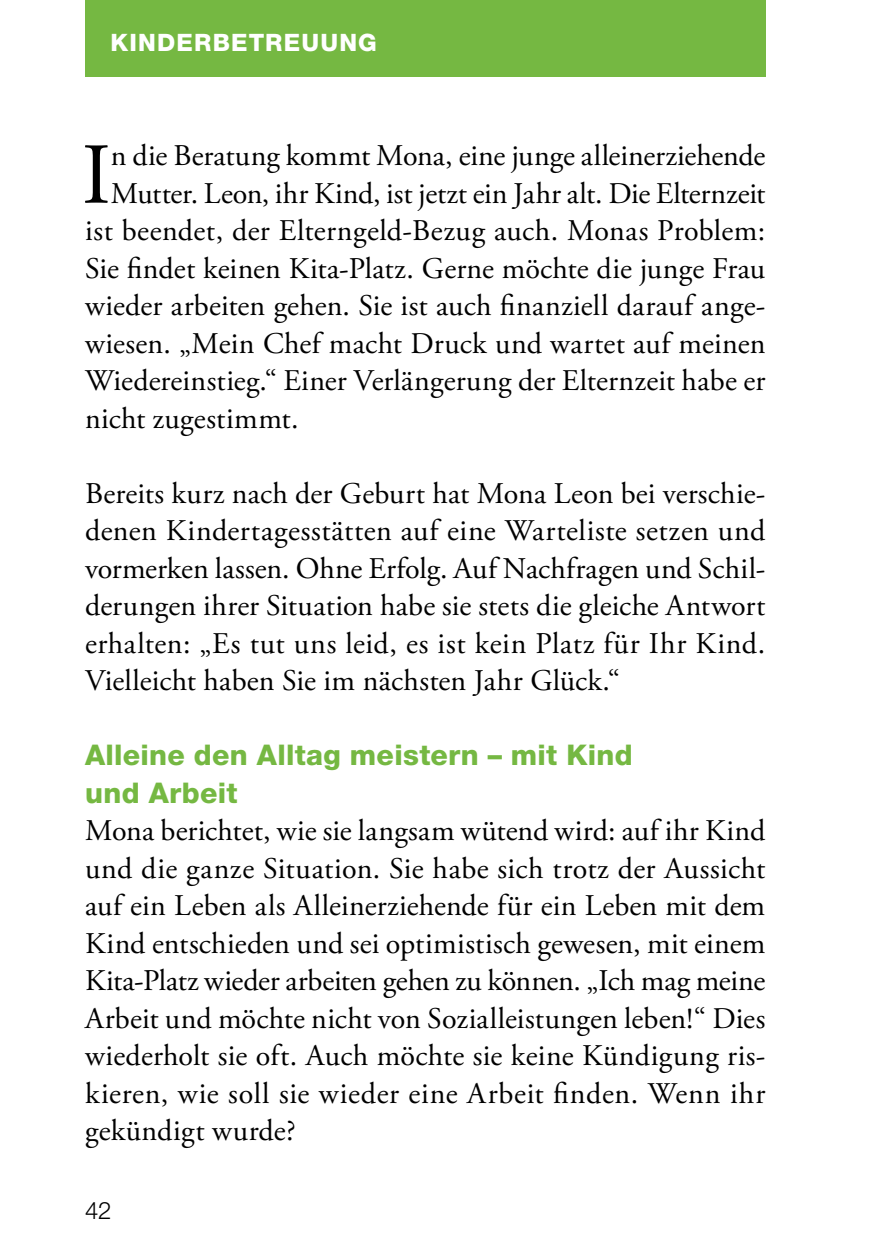
<style>
.page{position:relative;width:893px;height:1259px;background:#fff}
.page>*{position:absolute;margin:0;border:0;box-sizing:border-box;transform-origin:0 0}
.t1{font:86.7px "Adobe Garamond Pro";color:#000}
.t2{font:30px/37.5px "Adobe Garamond Pro";letter-spacing:.01em;color:#000;text-align:justify}
.t3{font:800 28.5px/37.5px "Helvetica Neue LT";letter-spacing:.01em;color:#75b842}
.t4{font:800 24px "Helvetica Neue LT";letter-spacing:.05em;color:#fff}
.t5{font:300 24px "Helvetica Neue LT Pro";color:#000}
</style>
<div class="page">
<div style="left:85px;top:0;width:680px;height:77px;background:#75b842"></div>
<p class="t4" style="left:111px;top:28px;width:268px">KINDERBETREUUNG</p>
<h1 class="t1" style="left:82px;top:123px;width:31px">I</h1>
<p class="t2" style="left:111px;top:138px;width:656px">n die Beratung kommt Mona, eine junge alleinerziehende</p>
<p class="t2" style="left:111px;top:175px;width:656px">Mutter. Leon, ihr Kind, ist jetzt ein Jahr alt. Die Elternzeit</p>
<p class="t2" style="left:85px;top:213px;width:682px">ist beendet, der Elterngeld-Bezug auch. Monas Problem:</p>
<p class="t2" style="left:85px;top:250px;width:682px">Sie findet keinen Kita-Platz. Gerne möchte die junge Frau</p>
<p class="t2" style="left:85px;top:288px;width:682px">wieder arbeiten gehen. Sie ist auch finanziell darauf ange-</p>
<p class="t2" style="left:85px;top:325px;width:682px">wiesen. „Mein Chef macht Druck und wartet auf meinen</p>
<p class="t2" style="left:85px;top:363px;width:682px">Wiedereinstieg.“ Einer Verlängerung der Elternzeit habe er</p>
<p class="t2" style="left:85px;top:400px;width:215px">nicht zugestimmt.</p>
<p class="t2" style="left:85px;top:475px;width:682px">Bereits kurz nach der Geburt hat Mona Leon bei verschie&shy;denen Kindertagesstätten auf eine Warteliste setzen und vormerken lassen. Ohne Erfolg. Auf Nachfragen und Schil&shy;derungen ihrer Situation habe sie stets die gleiche Antwort erhalten: „Es tut uns leid, es ist kein Platz für Ihr Kind.<br>Vielleicht haben Sie im nächsten Jahr Glück.“</p>
<p class="t3" style="left:85px;top:736px;width:549px">Alleine den Alltag meistern – mit Kind und Arbeit</p>
<p class="t2" style="left:85px;top:813px;width:682px">Mona berichtet, wie sie langsam wütend wird: auf ihr Kind und die ganze Situation. Sie habe sich trotz der Aussicht auf ein Leben als Alleinerziehende für ein Leben mit dem Kind entschieden und sei optimistisch gewesen, mit einem Kita-Platz wieder arbeiten gehen zu können. „Ich mag meine Arbeit und möchte nicht von Sozialleistungen leben!“ Dies wiederholt sie oft. Auch möchte sie keine Kündigung ris&shy;kieren, wie soll sie wieder eine Arbeit finden. Wenn ihr gekündigt wurde?</p>
<p class="t5" style="left:85px;top:1195px;width:28px">42</p>
</div>
